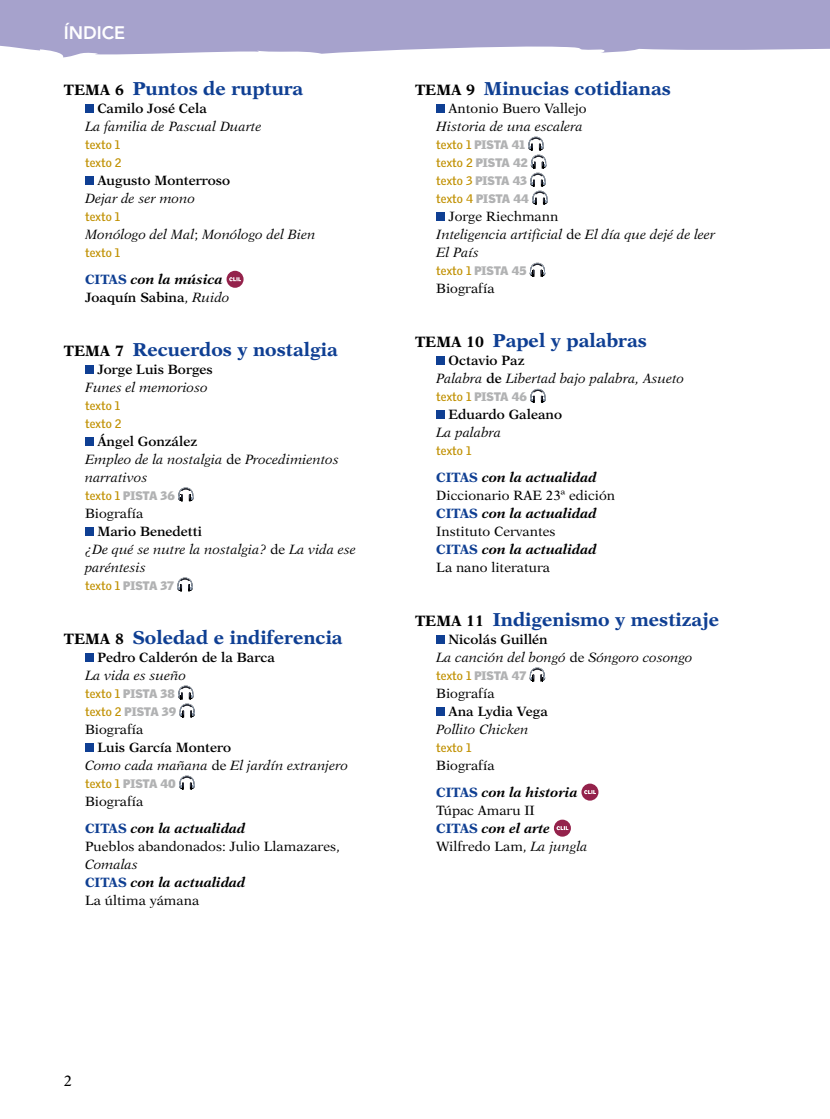
<style>
.page{position:relative;width:830px;height:1119px;background:#fff}
.page>*{position:absolute;margin:0;border:0;box-sizing:border-box;transform-origin:0 0}
.t1{font:700 18.75px "New Aster LT Std";color:#0f3f93}
.t2{font:800 18px "Avenir LT Std";color:#fff}
.t3{font:15px "New Aster LT Std";color:#000}
.t4{font:italic 13.5px/18px "New Aster LT Std";color:#000}
.t5{font:13.5px/18px "New Aster LT Std";color:#000}
.t6{font:600 13.5px/18px "New Aster LT Std";color:#000}
.t7{font:italic 700 13.5px/26.5px "New Aster LT Std";color:#000}
.t8{font:900 12px/18px "Griffith Gothic";letter-spacing:-.025em;color:#b1b2b3}
.t9{font:700 12px/18px "Griffith Gothic";letter-spacing:-.01em;color:#c09000}
.s1{font-size:15px;color:#000}
.s2{font-style:normal}
.s3{font-weight:700;color:#0f3f93}
.s4{font-weight:700;font-style:italic}
.s5{font-weight:400}
.s6{font-weight:400;font-style:italic}
.s7{font-weight:600;font-style:normal}
.s8{font-weight:700;color:#c09000}
.s9{font-weight:400;font-style:normal}
.s10{font-style:normal;color:#0f3f93}
.s11{font-style:italic}
</style>
<div class="page">
<svg style="left:0;top:0;width:829px;height:57px;fill:#a6a2cc"></svg>
<div style="left:436px;top:104px;width:8px;height:9px;background:#0f3f93"></div>
<svg style="left:528px;top:136px;width:19px;height:69px"></svg>
<div style="left:436px;top:212px;width:8px;height:9px;background:#0f3f93"></div>
<svg style="left:529px;top:262px;width:16px;height:15px"></svg>
<div style="left:436px;top:356px;width:8px;height:9px;background:#0f3f93"></div>
<svg style="left:530px;top:388px;width:15px;height:15px"></svg>
<div style="left:436px;top:410px;width:8px;height:9px;background:#0f3f93"></div>
<div style="left:436px;top:635px;width:8px;height:8px;background:#0f3f93"></div>
<svg style="left:529px;top:667px;width:16px;height:15px"></svg>
<div style="left:436px;top:707px;width:8px;height:8px;background:#0f3f93"></div>
<svg style="left:581px;top:783px;width:17px;height:17px"></svg>
<svg style="left:553px;top:819px;width:17px;height:17px"></svg>
<div style="left:85px;top:104px;width:9px;height:9px;background:#0f3f93"></div>
<div style="left:85px;top:176px;width:9px;height:9px;background:#0f3f93"></div>
<svg style="left:226px;top:271px;width:17px;height:17px"></svg>
<div style="left:85px;top:365px;width:9px;height:8px;background:#0f3f93"></div>
<div style="left:85px;top:437px;width:9px;height:8px;background:#0f3f93"></div>
<svg style="left:178px;top:487px;width:15px;height:15px"></svg>
<div style="left:85px;top:527px;width:9px;height:8px;background:#0f3f93"></div>
<svg style="left:177px;top:577px;width:16px;height:15px"></svg>
<div style="left:85px;top:653px;width:9px;height:8px;background:#0f3f93"></div>
<svg style="left:178px;top:685px;width:17px;height:33px"></svg>
<div style="left:85px;top:743px;width:9px;height:8px;background:#0f3f93"></div>
<svg style="left:179px;top:775px;width:16px;height:15px"></svg>
<h2 class="t2" style="left:64px;top:22px;width:63px">ÍNDICE</h2>
<h1 class="t1" style="left:64px;top:77px;width:241px"><span class="s1">Tema 6</span> Puntos de ruptura</h1>
<p class="t6" style="left:97px;top:99px;width:111px">Camilo José Cela</p>
<p class="t4" style="left:85px;top:117px;width:178px">La familia de Pascual Duarte</p>
<p class="t9" style="left:85px;top:135px;width:38px">texto 1 texto 2</p>
<p class="t6" style="left:97px;top:171px;width:134px">Augusto Monterroso</p>
<p class="t4" style="left:85px;top:189px;width:111px">Dejar de ser mono</p>
<p class="t9" style="left:85px;top:207px;width:37px">texto 1</p>
<p class="t4" style="left:85px;top:225px;width:232px">Monólogo del Mal<span class="s2">;</span> Monólogo del Bien</p>
<p class="t9" style="left:85px;top:243px;width:37px">texto 1</p>
<p class="t6" style="left:85px;top:270px;width:146px"><span class="s3">Citas</span> <span class="s4">con la música<br></span>Joaquín Sabina<span class="s5">,</span> <span class="s6">Ruido</span></p>
<h1 class="t1" style="left:64px;top:338px;width:275px"><span class="s1">Tema 7</span> Recuerdos y nostalgia</h1>
<p class="t6" style="left:97px;top:360px;width:117px">Jorge Luis Borges</p>
<p class="t4" style="left:85px;top:378px;width:124px">Funes el memorioso</p>
<p class="t9" style="left:85px;top:396px;width:38px">texto 1 texto 2</p>
<p class="t4" style="left:85px;top:432px;width:255px;text-indent:12px"><span class="s7">Ángel González<br></span>Empleo de la nostalgia <span class="s2">de</span> Procedimientos narrativos</p>
<p class="t8" style="left:85px;top:486px;width:91px"><span class="s8">texto 1</span> PISTA 36</p>
<p class="t5" style="left:85px;top:504px;width:60px">Biografía</p>
<p class="t4" style="left:85px;top:522px;width:272px;text-indent:12px"><span class="s7">Mario Benedetti<br></span>¿De qué se nutre la nostalgia? <span class="s2">de</span> La vida ese paréntesis</p>
<p class="t8" style="left:85px;top:576px;width:90px"><span class="s8">texto 1</span> PISTA 37</p>
<h1 class="t1" style="left:64px;top:626px;width:280px"><span class="s1">Tema 8</span> Soledad e indiferencia</h1>
<p class="t6" style="left:97px;top:648px;width:179px">Pedro Calderón de la Barca</p>
<p class="t4" style="left:85px;top:666px;width:103px">La vida es sueño</p>
<p class="t8" style="left:85px;top:684px;width:92px"><span class="s8">texto 1</span> PISTA 38 <span class="s8">texto 2</span> PISTA 39</p>
<p class="t5" style="left:85px;top:720px;width:60px">Biografía</p>
<p class="t4" style="left:85px;top:738px;width:264px;text-indent:12px"><span class="s7">Luis García Montero<br></span>Como cada mañana <span class="s2">de</span> El jardín extranjero</p>
<p class="t8" style="left:85px;top:774px;width:92px"><span class="s8">texto 1</span> PISTA 40</p>
<p class="t7" style="left:85px;top:788px;width:162px"><span class="s9">Biografía<br></span><span class="s10">Citas</span> con la actualidad</p>
<p class="t5" style="left:85px;top:836px;width:256px">Pueblos abandonados: Julio Llamazares,</p>
<p class="t7" style="left:85px;top:854px;width:162px;line-height:18px"><span class="s5">Comalas<br></span><span class="s10">Citas</span> con la actualidad<br><span class="s9">La última yámana</span></p>
<h1 class="t1" style="left:415px;top:77px;width:257px"><span class="s1">Tema 9</span> Minucias cotidianas</h1>
<p class="t5" style="left:448px;top:99px;width:139px">Antonio Buero Vallejo</p>
<p class="t4" style="left:436px;top:117px;width:148px">Historia de una escalera</p>
<p class="t8" style="left:436px;top:135px;width:94px"><span class="s8">texto 1</span> PISTA 41 <span class="s8">texto 2</span> PISTA 42 <span class="s8">texto 3</span> PISTA 43 <span class="s8">texto 4</span> PISTA 44</p>
<p class="t4" style="left:436px;top:207px;width:281px;text-indent:12px"><span class="s2">Jorge Riechmann<br></span>Inteligencia artificial <span class="s2">de</span> El día que dejé de leer<br>El País</p>
<p class="t8" style="left:436px;top:261px;width:92px"><span class="s8">texto 1</span> PISTA 45</p>
<p class="t5" style="left:436px;top:279px;width:60px">Biografía</p>
<h1 class="t1" style="left:415px;top:329px;width:233px"><span class="s1">Tema 10</span> Papel y palabras</h1>
<p class="t4" style="left:436px;top:351px;width:249px;text-indent:12px"><span class="s7">Octavio Paz<br></span>Palabra <span class="s7">de</span> Libertad bajo palabra, Asueto</p>
<p class="t8" style="left:436px;top:387px;width:92px"><span class="s8">texto 1</span> PISTA 46</p>
<p class="t6" style="left:448px;top:405px;width:115px">Eduardo Galeano</p>
<p class="t4" style="left:436px;top:423px;width:67px">La palabra</p>
<p class="t9" style="left:436px;top:441px;width:37px">texto 1</p>
<p class="t5" style="left:436px;top:468px;width:180px"><span class="s3">Citas</span> <span class="s4">con la actualidad<br></span>Diccionario RAE 23ª edición<br><span class="s3">Citas</span> <span class="s4">con la actualidad<br></span>Instituto Cervantes<br><span class="s3">Citas</span> <span class="s4">con la actualidad<br></span>La nano literatura</p>
<h1 class="t1" style="left:415px;top:608px;width:305px"><span class="s1">Tema 11</span> Indigenismo y mestizaje</h1>
<p class="t4" style="left:436px;top:630px;width:258px;text-indent:12px"><span class="s7">Nicolás Guillén<br></span>La canción del bongó <span class="s2">de</span> Sóngoro cosongo</p>
<p class="t8" style="left:436px;top:666px;width:92px"><span class="s8">texto 1</span> PISTA 47</p>
<p class="t5" style="left:436px;top:684px;width:60px">Biografía</p>
<p class="t6" style="left:448px;top:702px;width:101px">Ana Lydia Vega</p>
<p class="t4" style="left:436px;top:720px;width:94px">Pollito Chicken</p>
<p class="t9" style="left:436px;top:738px;width:37px">texto 1</p>
<p class="t7" style="left:436px;top:752px;width:143px"><span class="s9">Biografía<br></span><span class="s10">Citas</span> con la historia</p>
<p class="t5" style="left:436px;top:800px;width:153px">Túpac Amaru II<br><span class="s3">Citas</span> <span class="s4">con el arte<br></span>Wilfredo Lam, <span class="s11">La jungla</span></p>
<p class="t3" style="left:64px;top:1071px;width:10px">2</p>
</div>
